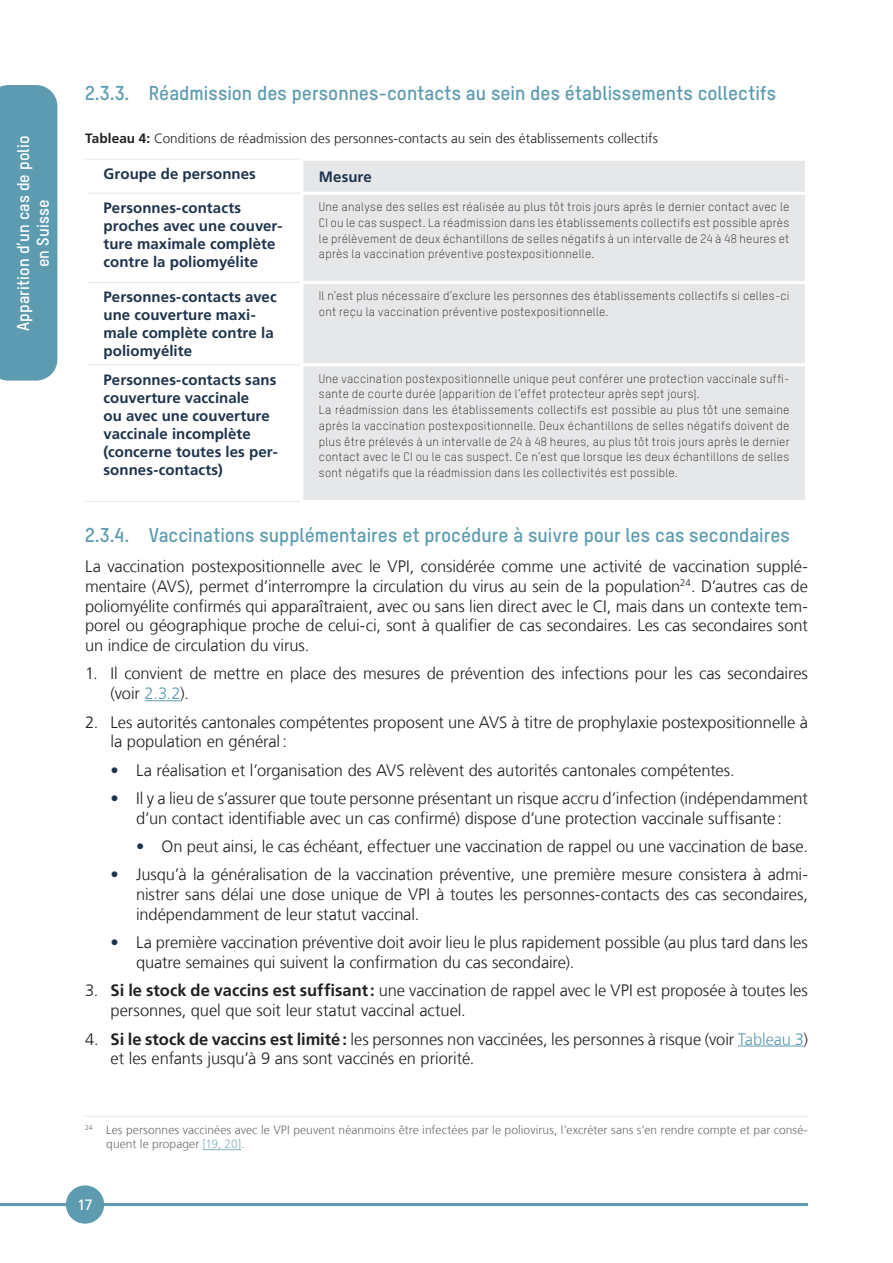
<style>
.page{position:relative;width:893px;height:1263px;background:#fff}
.page>*{position:absolute;margin:0;border:0;box-sizing:border-box;transform-origin:0 0}
.Subtitle_0_0_0{font:19.5px "T Star Pro Bold";letter-spacing:.005em;color:#5d9bb0}
.Copytext{font:300 16.5px/19.8px "Frutiger LT Com";letter-spacing:-.005em;color:#231f20;text-align:justify}
.Copytext-Number{font:300 16.5px/19.8px "Frutiger LT Com";letter-spacing:-.005em;color:#231f20}
.Register-text{font:16.5px "T Star Pro Bold";letter-spacing:.01em;color:#fff}
.Tabelle_Titel{font:700 15px/18px "Frutiger LT Com";letter-spacing:.005em;color:#1d344c}
.Glossar{font:700 15px "Frutiger LT Com";letter-spacing:.01em;color:#1d344c}
.t1{font:15px "Frutiger LT Com";color:#fff}
.Legende{font:300 13.5px "Frutiger LT Com";letter-spacing:.005em;color:#231f20}
.Tabelle_Lauftext{font:12px/15.8px "T Star Pro Light";letter-spacing:.025em;color:#231f20;text-align:justify}
.Footnote{font:300 12px/14.4px "Frutiger LT Com";letter-spacing:.01em;color:#6c6d70}
.s1{font-weight:700}
.s2{color:#5d9bb0}
.s3{font-weight:700;color:#1d344c}
.s4{color:#88b2c3}
</style>
<div class="page">
<hr style="left:0;top:1203px;width:808px;height:3px;background:#5d9bb0">
<div style="left:66px;top:1185px;width:38px;height:39px;background:#5d9bb0;border-radius:50%"></div>
<hr style="left:145px;top:700px;width:35px;height:1px;background:#5d9bb0">
<hr style="left:738px;top:1046px;width:65px;height:1px;background:#5d9bb0">
<div style="left:303px;top:161px;width:502px;height:339px;background:#e6e7e9"></div>
<hr style="left:300px;top:192px;width:508px;height:3px;background:#fff">
<hr style="left:300px;top:281px;width:508px;height:3px;background:#fff">
<hr style="left:300px;top:363px;width:508px;height:3px;background:#fff">
<hr style="left:85px;top:159px;width:215px;height:1px;background:#e6e7e9">
<hr style="left:88px;top:193px;width:212px;height:1px;background:#e6e7e9">
<hr style="left:88px;top:282px;width:212px;height:1px;background:#e6e7e9">
<hr style="left:88px;top:364px;width:212px;height:1px;background:#e6e7e9">
<hr style="left:85px;top:501px;width:215px;height:1px;background:#e6e7e9">
<hr style="left:85px;top:1116px;width:723px;height:1px;background:#e6e7e9">
<hr style="left:203px;top:1149px;width:38px;height:1px;background:#88b2c3">
<div style="left:0;top:85px;width:57px;height:296px;background:#5d9bb0"></div>
<p class="Register-text" style="left:11px;top:331px;width:197px;rotate:-90deg">Apparition d’un cas de polio</p>
<p class="Register-text" style="left:31px;top:267px;width:69px;rotate:-90deg">en Suisse</p>
<p class="Subtitle_0_0_0" style="left:85px;top:79px;width:693px">2.3.3. Réadmission des personnes-contacts au sein des établissements collectifs</p>
<p class="Legende" style="left:85px;top:131px;width:574px"><span class="s1">Tableau 4:</span> Conditions de réadmission des personnes-contacts au sein des établissements collectifs</p>
<p class="Tabelle_Titel" style="left:104px;top:165px;width:154px">Groupe de personnes</p>
<p class="Glossar" style="left:319px;top:168px;width:54px">Mesure</p>
<p class="Tabelle_Titel" style="left:104px;top:199px;width:181px">Personnes-contacts proches avec une couver&shy;ture maximale complète contre la poliomyélite</p>
<p class="Tabelle_Lauftext" style="left:319px;top:198px;width:472px">Une analyse des selles est réalisée au plus tôt trois jours après le dernier contact avec le CI ou le cas suspect. La réadmission dans les établissements collectifs est possible après le prélèvement de deux échantillons de selles négatifs à un intervalle de 24 à 48 heures et après la vaccination préventive postexpositionnelle.</p>
<p class="Tabelle_Titel" style="left:104px;top:288px;width:175px">Personnes-contacts avec une couverture maxi&shy;male complète contre la poliomyélite</p>
<p class="Tabelle_Lauftext" style="left:319px;top:287px;width:472px">Il n’est plus nécessaire d’exclure les personnes des établissements collectifs si celles-ci ont reçu la vaccination préventive postexpositionnelle.</p>
<p class="Tabelle_Titel" style="left:104px;top:370px;width:176px">Personnes-contacts sans couverture vaccinale<br>ou avec une couverture vaccinale incomplète (concerne toutes les per&shy;sonnes-contacts)</p>
<p class="Tabelle_Lauftext" style="left:319px;top:370px;width:472px">Une vaccination postexpositionnelle unique peut conférer une protection vaccinale suffi&shy;sante de courte durée (apparition de l’effet protecteur après sept jours).</p>
<p class="Tabelle_Lauftext" style="left:319px;top:401px;width:472px">La réadmission dans les établissements collectifs est possible au plus tôt une semaine après la vaccination postexpositionnelle. Deux échantillons de selles négatifs doivent de plus être prélevés à un intervalle de 24 à 48 heures, au plus tôt trois jours après le dernier contact avec le CI ou le cas suspect. Ce n’est que lorsque les deux échantillons de selles sont négatifs que la réadmission dans les collectivités est possible.</p>
<p class="Subtitle_0_0_0" style="left:85px;top:520px;width:706px">2.3.4. Vaccinations supplémentaires et procédure à suivre pour les cas secondaires</p>
<p class="Copytext" style="left:85px;top:556px;width:724px">La vaccination postexpositionnelle avec le VPI, considérée comme une activité de vaccination supplé&shy;mentaire (AVS), permet d’interrompre la circulation du virus au sein de la population<sup>24</sup>. D’autres cas de poliomyélite confirmés qui apparaîtraient, avec ou sans lien direct avec le CI, mais dans un contexte tem&shy;porel ou géographique proche de celui-ci, sont à qualifier de cas secondaires. Les cas secondaires sont un indice de circulation du virus.</p>
<p class="Copytext-Number" style="left:111px;top:664px;width:699px;text-indent:-26px">1. Il convient de mettre en place des mesures de prévention des infections pour les cas secondaires (voir <span class="s2">2.3.2</span>).</p>
<p class="Copytext-Number" style="left:111px;top:712px;width:699px;text-indent:-26px">2. Les autorités cantonales compétentes proposent une AVS à titre de prophylaxie postexpositionnelle à la population en général:</p>
<p class="Copytext" style="left:111px;top:760px;width:626px"><span class="s3">•</span> La réalisation et l’organisation des AVS relèvent des autorités cantonales compétentes.</p>
<p class="Copytext" style="left:111px;top:788px;width:699px;text-align:center"><span class="s3">•</span> Il y a lieu de s’assurer que toute personne présentant un risque accru d’infection (indépendamment d’un contact identifiable avec un cas confirmé) dispose d’une protection vaccinale suffisante :</p>
<p class="Copytext" style="left:136px;top:837px;width:673px"><span class="s3">•</span> On peut ainsi, le cas échéant, effectuer une vaccination de rappel ou une vaccination de base.</p>
<p class="Copytext" style="left:136px;top:865px;width:673px;text-indent:-26px"><span class="s3">•</span> Jusqu’à la généralisation de la vaccination préventive, une première mesure consistera à admi&shy;nistrer sans délai une dose unique de VPI à toutes les personnes-contacts des cas secondaires, indépendamment de leur statut vaccinal.</p>
<p class="Copytext" style="left:136px;top:933px;width:673px;text-indent:-26px"><span class="s3">•</span> La première vaccination préventive doit avoir lieu le plus rapidement possible (au plus tard dans les quatre semaines qui suivent la confirmation du cas secondaire).</p>
<p class="Copytext-Number" style="left:111px;top:981px;width:699px;text-indent:-26px">3. <span class="s1">Si le stock de vaccins est suffisant:</span> une vaccination de rappel avec le VPI est proposée à toutes les personnes, quel que soit leur statut vaccinal actuel.</p>
<p class="Copytext-Number" style="left:111px;top:1029px;width:699px;text-indent:-26px">4. <span class="s1">Si le stock de vaccins est limité:</span> les personnes non vaccinées, les personnes à risque (voir <span class="s2">Tableau 3</span>) et les enfants jusqu’à 9 ans sont vaccinés en priorité.</p>
<p class="Footnote" style="left:106px;top:1122px;width:703px;text-indent:-21px"><sup>24</sup> Les personnes vaccinées avec le VPI peuvent néanmoins être infectées par le poliovirus, l’excréter sans s’en rendre compte et par consé&shy;quent le propager <span class="s4">[19, 20]</span>.</p>
<p class="t1" style="left:77px;top:1196px;width:17px">17</p>
</div>
